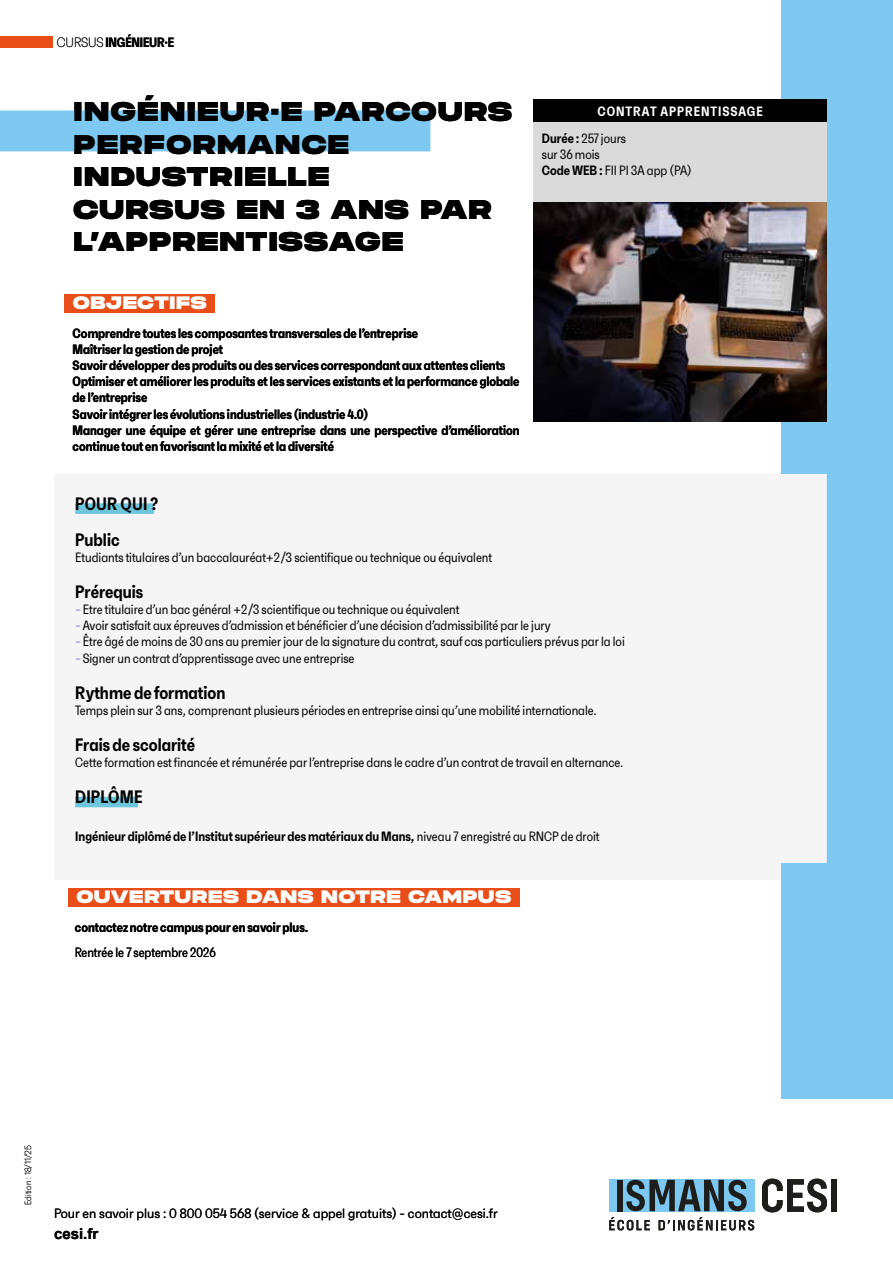
<style>
.page{position:relative;width:893px;height:1263px;background:#fff}
.page>*{position:absolute;margin:0;border:0;box-sizing:border-box;transform-origin:0 0}
.t1{font:27px/32.4px "Phonk Contrast";letter-spacing:.03em;color:#000}
.t2{font:600 18px/36px "Faktum X Con";color:#000}
.t3{font:18px "Phonk Contrast";letter-spacing:.02em;color:#fff}
.t4{font:700 15px "Arial";color:#000}
.t5{font:13.5px/16.2px "Faktum X Con";color:#000}
.t6{font:600 13.5px/16.2px "Faktum X Con";color:#000}
.t7{font:13.5px "Faktum Con";color:#000}
.t8{font:600 13.5px "Faktum X Con";letter-spacing:.07em;color:#fff}
.t9{font:200 9px "Faktum Con";color:#000}
.s1{font-family:"Faktum Con";font-weight:200}
.s2{font-weight:600}
.s3{font-weight:600;color:#afa4d1}
.s4{font-weight:400}
</style>
<div class="page">
<img style="left:533px;top:202px;width:249px;height:220px">
<div style="left:782px;top:0;width:111px;height:1098px;background:#7ec9f1"></div>
<div style="left:0;top:111px;width:430px;height:40px;background:#7ec9f1"></div>
<div style="left:533px;top:121px;width:294px;height:81px;background:#dadada"></div>
<div style="left:533px;top:99px;width:294px;height:22px;background:#000"></div>
<div style="left:64px;top:294px;width:151px;height:18px;background:#e94e19"></div>
<div style="left:75px;top:474px;width:752px;height:389px;background:#f5f5f5"></div>
<div style="left:75px;top:503px;width:79px;height:11px;background:#6dc6da"></div>
<div style="left:75px;top:797px;width:63px;height:10px;background:#6dc6da"></div>
<div style="left:68px;top:888px;width:452px;height:18px;background:#e94e19"></div>
<div style="left:609px;top:1179px;width:145px;height:33px;background:#7dc8f0"></div>
<svg style="left:609px;top:1217px;width:41px;height:13px"></svg>
<div style="left:617px;top:1180px;width:5px;height:31px;background:#1d1d1c"></div>
<svg style="left:626px;top:1180px;width:121px;height:31px"></svg>
<svg style="left:762px;top:1179px;width:65px;height:33px"></svg>
<div style="left:831px;top:1179px;width:6px;height:33px;background:#1d1d1c"></div>
<svg style="left:658px;top:1217px;width:96px;height:13px"></svg>
<div style="left:0;top:37px;width:52px;height:11px;background:#e94e19"></div>
<p class="t6" style="left:57px;top:34px;width:119px"><span class="s1">CURSUS</span> INGÉNIEUR·E</p>
<h1 class="t1" style="left:73px;top:95px;width:441px">INGÉNIEUR·E PARCOURS<br>PERFORMANCE<br>INDUSTRIELLE<br>CURSUS EN 3 ANS PAR<br>L’APPRENTISSAGE</h1>
<h2 class="t3" style="left:73px;top:290px;width:136px">OBJECTIFS</h2>
<p class="t6" style="left:73px;top:325px;width:448px">Comprendre toutes les composantes transversales de l’entreprise<br>Maîtriser la gestion de projet<br>Savoir développer des produits ou des services correspondant aux attentes clients Optimiser et améliorer les produits et les services existants et la performance globale de l’entreprise<br>Savoir intégrer les évolutions industrielles (industrie 4.0)<br>Manager une équipe et gérer une entreprise dans une perspective d’amélioration continue tout en favorisant la mixité et la diversité</p>
<p class="t8" style="left:597px;top:103px;width:167px">CONTRAT APPRENTISSAGE</p>
<p class="t5" style="left:542px;top:130px;width:152px"><span class="s2">Durée :</span> 257 jours<br>sur 36 mois<br><span class="s2">Code WEB :</span> FII PI 3A app (PA)</p>
<h2 class="t2" style="left:75px;top:485px;width:85px">POUR QUI ?<br>Public</h2>
<p class="t5" style="left:75px;top:549px;width:418px">Etudiants titulaires d’un baccalauréat+2/3 scientifique ou technique ou équivalent</p>
<h2 class="t2" style="left:75px;top:573px;width:69px">Prérequis</h2>
<p class="t5" style="left:75px;top:601px;width:551px"><span class="s3">-</span>Etre titulaire d’un bac général +2/3 scientifique ou technique ou équivalent<br><span class="s3">-</span>Avoir satisfait aux épreuves d’admission et bénéficier d’une décision d’admissibilité par le jury<br><span class="s3">-</span>Être âgé de moins de 30 ans au premier jour de la signature du contrat, sauf cas particuliers prévus par la loi <span class="s3">-</span>Signer un contrat d’apprentissage avec une entreprise</p>
<h2 class="t2" style="left:75px;top:674px;width:152px">Rythme de formation</h2>
<p class="t5" style="left:75px;top:702px;width:523px">Temps plein sur 3 ans, comprenant plusieurs périodes en entreprise ainsi qu’une mobilité internationale.</p>
<h2 class="t2" style="left:75px;top:726px;width:121px">Frais de scolarité</h2>
<p class="t5" style="left:75px;top:754px;width:550px">Cette formation est financée et rémunérée par l’entreprise dans le cadre d’un contrat de travail en alternance.</p>
<h2 class="t2" style="left:75px;top:778px;width:69px">DIPLÔME</h2>
<p class="t6" style="left:75px;top:827px;width:526px">Ingénieur diplômé de l’Institut supérieur des matériaux du Mans, <span class="s4">niveau 7 enregistré au RNCP de droit</span></p>
<p class="t5" style="left:75px;top:754px;width:8px">0</p>
<h2 class="t3" style="left:76px;top:884px;width:437px">OUVERTURES DANS NOTRE CAMPUS</h2>
<p class="t6" style="left:75px;top:919px;width:235px">contactez notre campus pour en savoir plus.</p>
<p class="t5" style="left:75px;top:944px;width:142px">Rentrée le 7 septembre 2026</p>
<p class="t9" style="left:23px;top:1205px;width:61px;rotate:-90deg">Edition : 18/11/25</p>
<p class="t7" style="left:54px;top:1205px;width:445px">Pour en savoir plus : 0 800 054 568 (service &amp; appel gratuits) - contact@cesi.fr</p>
<p class="t4" style="left:54px;top:1223px;width:46px">cesi.fr</p>
</div>
